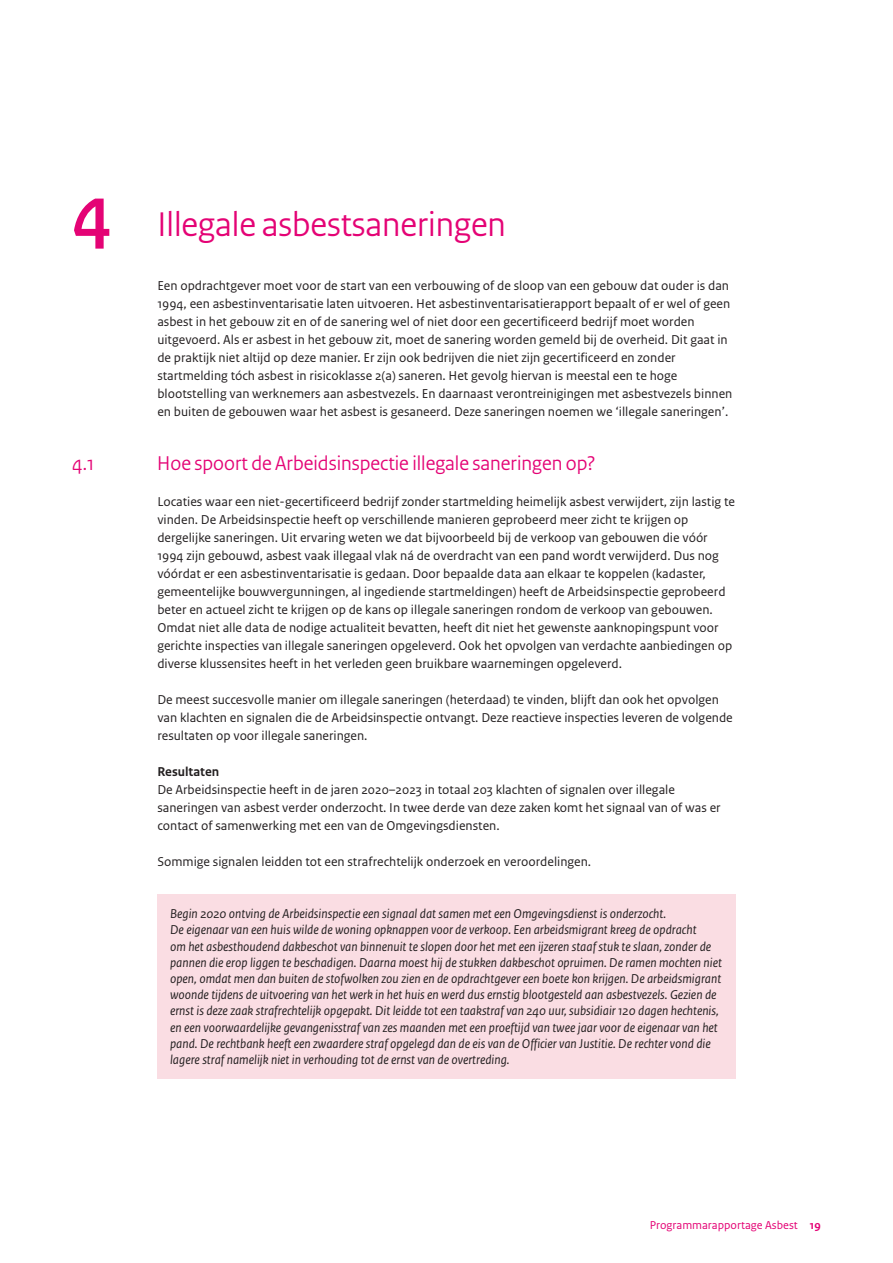
<style>
.page{position:relative;width:893px;height:1263px;background:#fff}
.page>*{position:absolute;margin:0;border:0;box-sizing:border-box;transform-origin:0 0}
.H2_Kop_hoofdstuk{font:36px "Rijksoverheid Sans Heading";color:#e40375}
.H3_Paragraafkop{font:21px "Rijksoverheid Sans Heading";color:#e40375}
.P_Broodtekst_Sans{font:13.5px/18px "Rijksoverheid Sans Text";color:#231f20}
.P_KADER_Broodtekst{font:italic 13.5px/16.2px "Rijksoverheid Sans Text";color:#231f20}
.P_Tussenkop_zwart{font:700 13.5px "Rijksoverheid Sans Text";color:#231f20}
.t1{font:12px "Rijksoverheid Sans Text";color:#e40375}
.s1{font-weight:700;font-size:75px}
.s2{font-weight:700}
</style>
<div class="page">
<div style="left:157px;top:894px;width:579px;height:185px;background:#fadde3"></div>
<h2 class="H2_Kop_hoofdstuk" style="left:72px;top:203px;width:435px"><span class="s1">4</span> Illegale asbestsaneringen</h2>
<p class="P_Broodtekst_Sans" style="left:157px;top:277px;width:577px">Een opdrachtgever moet voor de start van een verbouwing of de sloop van een gebouw dat ouder is dan 1994, een asbestinventarisatie laten uitvoeren. Het asbestinventarisatierapport bepaalt of er wel of geen asbest in het gebouw zit en of de sanering wel of niet door een gecertificeerd bedrijf moet worden uitgevoerd. Als er asbest in het gebouw zit, moet de sanering worden gemeld bij de overheid. Dit gaat in de praktijk niet altijd op deze manier. Er zijn ook bedrijven die niet zijn gecertificeerd en zonder startmelding tóch asbest in risicoklasse 2(a) saneren. Het gevolg hiervan is meestal een te hoge blootstelling van werknemers aan asbestvezels. En daarnaast verontreinigingen met asbestvezels binnen en buiten de gebouwen waar het asbest is gesaneerd. Deze saneringen noemen we ‘illegale saneringen’.</p>
<h3 class="H3_Paragraafkop" style="left:72px;top:451px;width:23px">4.1</h3>
<h3 class="H3_Paragraafkop" style="left:157px;top:451px;width:439px">Hoe spoort de Arbeidsinspectie illegale saneringen op?</h3>
<p class="P_Broodtekst_Sans" style="left:157px;top:493px;width:579px">Locaties waar een niet-gecertificeerd bedrijf zonder startmelding heimelijk asbest verwijdert, zijn lastig te vinden. De Arbeidsinspectie heeft op verschillende manieren geprobeerd meer zicht te krijgen op dergelijke saneringen. Uit ervaring weten we dat bijvoorbeeld bij de verkoop van gebouwen die vóór 1994 zijn gebouwd, asbest vaak illegaal vlak ná de overdracht van een pand wordt verwijderd. Dus nog vóórdat er een asbestinventarisatie is gedaan. Door bepaalde data aan elkaar te koppelen (kadaster, gemeentelijke bouwvergunningen, al ingediende startmeldingen) heeft de Arbeidsinspectie geprobeerd beter en actueel zicht te krijgen op de kans op illegale saneringen rondom de verkoop van gebouwen.<br>Omdat niet alle data de nodige actualiteit bevatten, heeft dit niet het gewenste aanknopingspunt voor gerichte inspecties van illegale saneringen opgeleverd. Ook het opvolgen van verdachte aanbiedingen op diverse klussensites heeft in het verleden geen bruikbare waarnemingen opgeleverd.</p>
<p class="P_Broodtekst_Sans" style="left:157px;top:691px;width:577px">De meest succesvolle manier om illegale saneringen (heterdaad) te vinden, blijft dan ook het opvolgen van klachten en signalen die de Arbeidsinspectie ontvangt. Deze reactieve inspecties leveren de volgende resultaten op voor illegale saneringen.</p>
<p class="P_Tussenkop_zwart" style="left:157px;top:764px;width:64px">Resultaten</p>
<p class="P_Broodtekst_Sans" style="left:157px;top:781px;width:565px">De Arbeidsinspectie heeft in de jaren 2020–2023 in totaal 203 klachten of signalen over illegale saneringen van asbest verder onderzocht. In twee derde van deze zaken komt het signaal van of was er contact of samenwerking met een van de Omgevingsdiensten.</p>
<p class="P_Broodtekst_Sans" style="left:157px;top:853px;width:435px">Sommige signalen leidden tot een strafrechtelijk onderzoek en veroordelingen.</p>
<p class="P_KADER_Broodtekst" style="left:170px;top:906px;width:553px">Begin 2020 ontving de Arbeidsinspectie een signaal dat samen met een Omgevingsdienst is onderzocht.<br>De eigenaar van een huis wilde de woning opknappen voor de verkoop. Een arbeidsmigrant kreeg de opdracht<br>om het asbesthoudend dakbeschot van binnenuit te slopen door het met een ijzeren staaf stuk te slaan, zonder de pannen die erop liggen te beschadigen. Daarna moest hij de stukken dakbeschot opruimen. De ramen mochten niet open, omdat men dan buiten de stofwolken zou zien en de opdrachtgever een boete kon krijgen. De arbeidsmigrant woonde tijdens de uitvoering van het werk in het huis en werd dus ernstig blootgesteld aan asbestvezels. Gezien de ernst is deze zaak strafrechtelijk opgepakt. Dit leidde tot een taakstraf van 240 uur, subsidiair 120 dagen hechtenis, en een voorwaardelijke gevangenisstraf van zes maanden met een proeftijd van twee jaar voor de eigenaar van het pand. De rechtbank heeft een zwaardere straf opgelegd dan de eis van de Officier van Justitie. De rechter vond die lagere straf namelijk niet in verhouding tot de ernst van de overtreding.</p>
<p class="t1" style="left:650px;top:1218px;width:172px">Programmarapportage Asbest <span class="s2">19</span></p>
</div>
